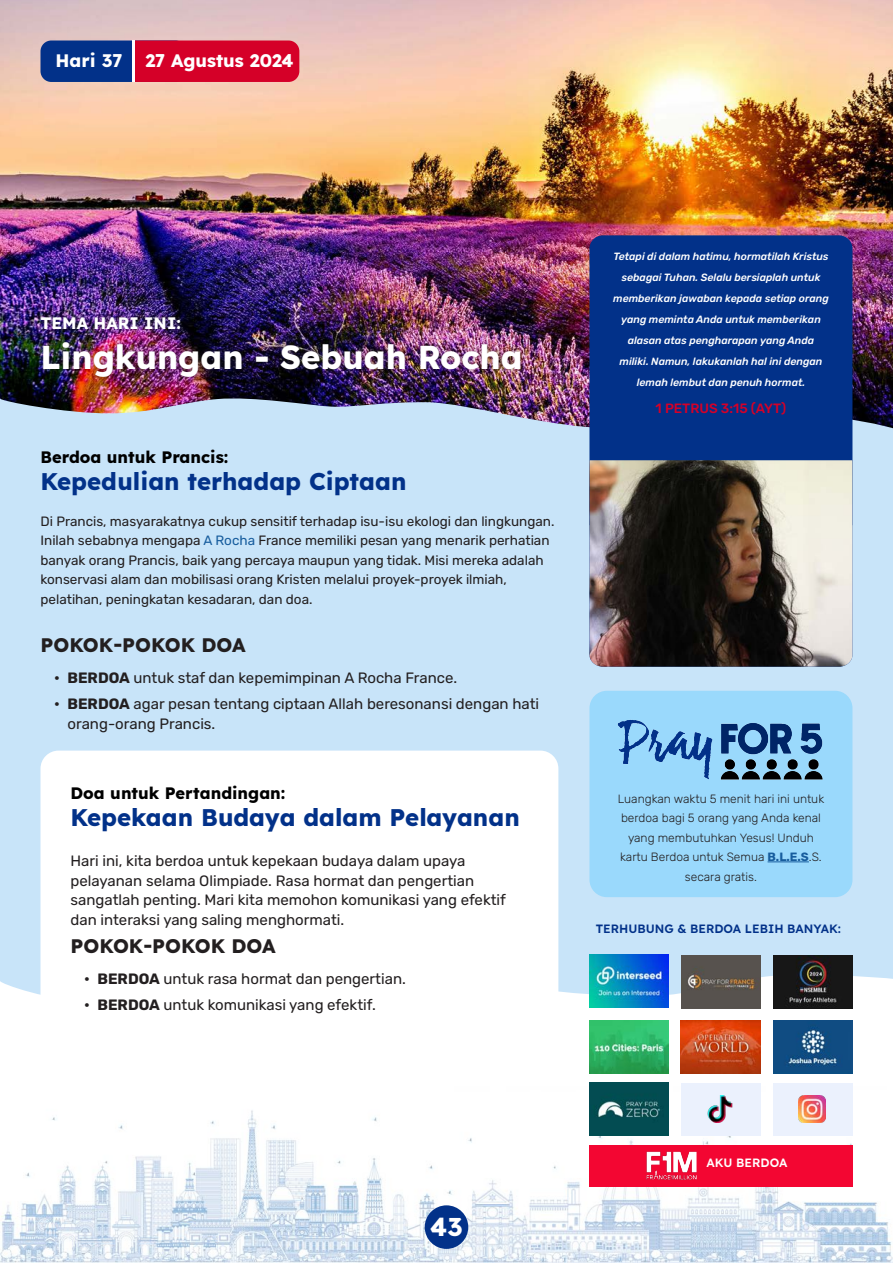
<style>
.page{position:relative;width:893px;height:1263px;background:#fff}
.page>*{position:absolute;margin:0;border:0;box-sizing:border-box;transform-origin:0 0}
.Heading_1{font:700 33px "Lexend";color:#fff}
.t1{font:700 25.5px "Lexend";color:#fff}
.Heading_2{font:700 24px "Lexend";color:#023189}
.Prayer_Point_Title{font:700 19.5px "Lexend";color:#231f20}
.Date_No{font:700 18px "Lexend";color:#fff}
.Day_No{font:700 18px "Lexend";color:#fff}
.Prayer_Theme{font:700 16.5px "Lexend";color:#000}
.Theme_title{font:700 16.5px "Lexend";color:#fff}
.t2{font:15px/19.5px "Rubik";color:#231f20}
.t3{font:13.5px/19.5px "Rubik";color:#231f20}
.Bible_Name{font:500 13.5px "Rubik";color:#d50028}
.Pray_for_5{font:300 12px/19.5px "Rubik";color:#231f20;text-align:center}
.Read_More_Button{font:600 12px "Lexend";color:#023189}
.t4{font:600 12px "Lexend";color:#fff}
.Bible_Verse{font:italic 500 10.5px/21px "Rubik";color:#fff;text-align:center}
.s1{color:#175d9e}
.s2{font-weight:700}
.s3{font-weight:700;color:#175d9e}
</style>
<div class="page">
<img style="left:0;top:1086px;width:893px;height:177px">
<div style="left:425px;top:1205px;width:43px;height:44px;background:#023189;border-radius:50%"></div>
<img style="left:0;top:0;width:893px;height:396px">
<div style="left:0;top:396px;width:893px;height:605px;background:#c8e4f9"></div>
<div style="left:589px;top:235px;width:263px;height:225px;background:#023189"></div>
<div style="left:36px;top:312px;width:490px;height:70px;background:#231f20;opacity:.51"></div>
<img style="left:589px;top:460px;width:263px;height:207px">
<div style="left:41px;top:41px;width:145px;height:41px;background:#023189;border-radius:11px"></div>
<div style="left:135px;top:41px;width:164px;height:41px;background:#d50028"></div>
<hr style="left:132px;top:40px;width:3px;height:42px;background:#fff">
<div style="left:40px;top:751px;width:518px;height:314px;background:#fff;border-radius:18px"></div>
<div style="left:589px;top:691px;width:263px;height:206px;background:#9ad9fc;border-radius:17px"></div>
<img style="left:618px;top:720px;width:205px;height:59px">
<img style="left:589px;top:954px;width:80px;height:53px">
<img style="left:681px;top:955px;width:80px;height:53px">
<img style="left:773px;top:955px;width:79px;height:53px">
<img style="left:589px;top:1020px;width:80px;height:53px">
<img style="left:681px;top:1020px;width:79px;height:53px">
<img style="left:773px;top:1020px;width:79px;height:53px">
<img style="left:589px;top:1083px;width:79px;height:53px">
<div style="left:681px;top:1083px;width:79px;height:53px;background:#ebf1fd"></div>
<div style="left:773px;top:1083px;width:79px;height:53px;background:#ebf1fd"></div>
<img style="left:707px;top:1095px;width:26px;height:28px">
<img style="left:799px;top:1095px;width:27px;height:28px">
<hr style="left:768px;top:861px;width:41px;height:1px;background:#175d9e">
<div style="left:589px;top:1145px;width:263px;height:41px;background:#f30632"></div>
<img style="left:646px;top:1151px;width:50px;height:29px">
<p class="Day_No" style="left:56px;top:47px;width:69px">Hari 37</p>
<p class="Date_No" style="left:145px;top:47px;width:150px">27 Agustus 2024</p>
<p class="Theme_title" style="left:40px;top:310px;width:142px">TEMA HARI INI:</p>
<p class="Heading_1" style="left:40px;top:331px;width:484px">Lingkungan - Sebuah Rocha</p>
<p class="Prayer_Theme" style="left:40px;top:443px;width:189px">Berdoa untuk Prancis:</p>
<p class="Heading_2" style="left:40px;top:462px;width:367px">Kepedulian terhadap Ciptaan</p>
<p class="t3" style="left:40px;top:511px;width:515px">Di Prancis, masyarakatnya cukup sensitif terhadap isu-isu ekologi dan lingkungan.<br>Inilah sebabnya mengapa <span class="s1">A Rocha</span> France memiliki pesan yang menarik perhatian banyak orang Prancis, baik yang percaya maupun yang tidak. Misi mereka adalah konservasi alam dan mobilisasi orang Kristen melalui proyek-proyek ilmiah, pelatihan, peningkatan kesadaran, dan doa.</p>
<p class="Prayer_Point_Title" style="left:40px;top:630px;width:207px">POKOK-POKOK DOA</p>
<p class="t2" style="left:54px;top:668px;width:405px"><span class="s2">• BERDOA</span> untuk staf dan kepemimpinan A Rocha France.</p>
<p class="t2" style="left:68px;top:695px;width:473px;text-indent:-14px"><span class="s2">• BERDOA</span> agar pesan tentang ciptaan Allah beresonansi dengan hati orang-orang Prancis.</p>
<p class="Prayer_Theme" style="left:70px;top:780px;width:216px">Doa untuk Pertandingan:</p>
<p class="Heading_2" style="left:70px;top:798px;width:451px">Kepekaan Budaya dalam Pelayanan</p>
<p class="t2" style="left:70px;top:852px;width:437px">Hari ini, kita berdoa untuk kepekaan budaya dalam upaya pelayanan selama Olimpiade. Rasa hormat dan pengertian sangatlah penting. Mari kita memohon komunikasi yang efektif dan interaksi yang saling menghormati.</p>
<p class="Prayer_Point_Title" style="left:70px;top:930px;width:207px">POKOK-POKOK DOA</p>
<p class="t2" style="left:84px;top:969px;width:323px"><span class="s2">• BERDOA</span> untuk rasa hormat dan pengertian.</p>
<p class="t2" style="left:84px;top:995px;width:293px"><span class="s2">• BERDOA</span> untuk komunikasi yang efektif.</p>
<p class="Bible_Verse" style="left:613px;top:246px;width:217px">Tetapi di dalam hatimu, hormatilah Kristus sebagai Tuhan. Selalu bersiaplah untuk memberikan jawaban kepada setiap orang yang meminta Anda untuk memberikan alasan atas pengharapan yang Anda miliki. Namun, lakukanlah hal ini dengan lemah lembut dan penuh hormat.</p>
<p class="Bible_Name" style="left:656px;top:401px;width:132px">1 PETRUS 3:15 (AYT)</p>
<p class="Pray_for_5" style="left:618px;top:789px;width:208px">Luangkan waktu 5 menit hari ini untuk berdoa bagi 5 orang yang Anda kenal yang membutuhkan Yesus! Unduh kartu Berdoa untuk Semua <span class="s3">B.L.E.S</span>.S. secara gratis.</p>
<p class="Read_More_Button" style="left:596px;top:919px;width:247px">TERHUBUNG &amp; BERDOA LEBIH BANYAK:</p>
<h2 class="t1" style="left:430px;top:1206px;width:34px">43</h2>
<p class="t4" style="left:706px;top:1154px;width:82px">AKU BERDOA</p>
</div>
